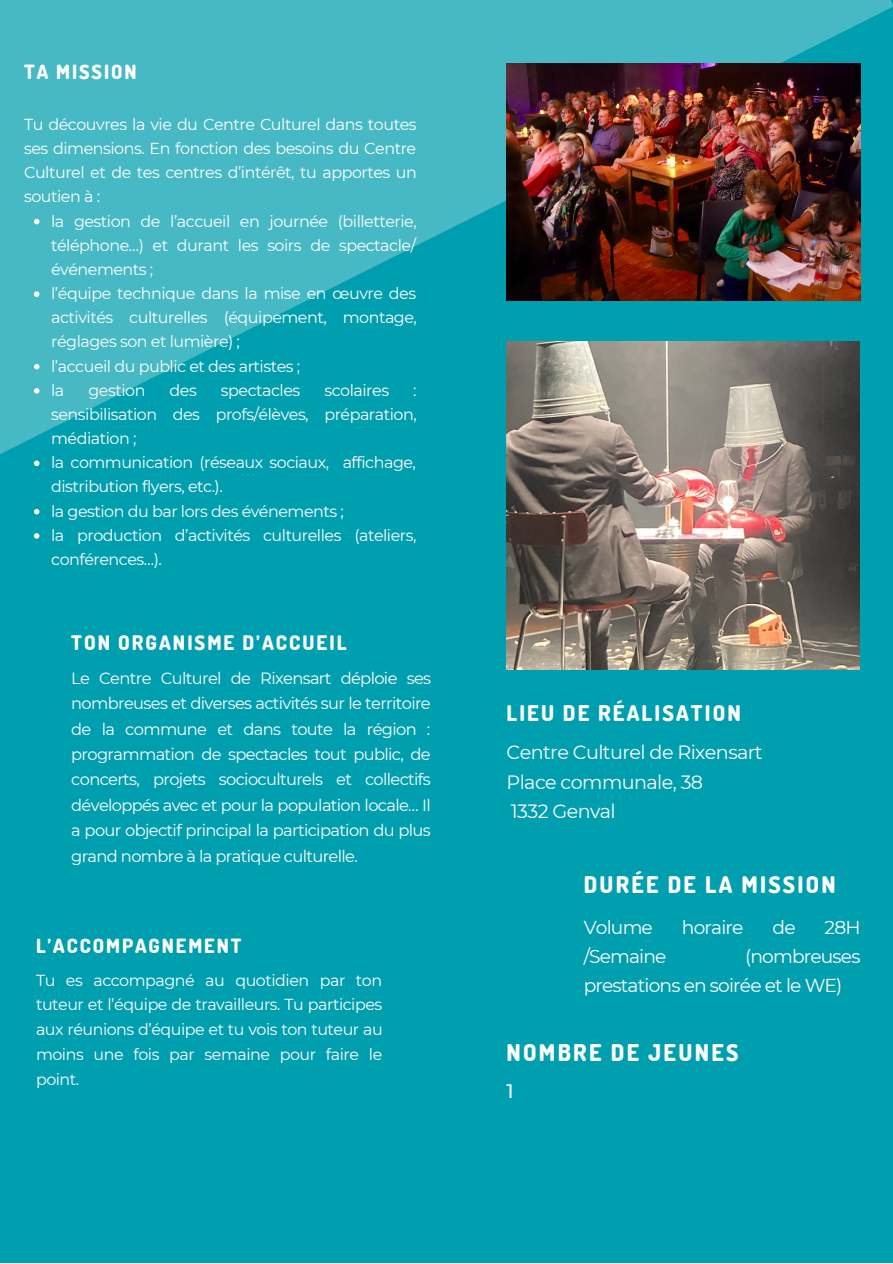
<style>
.page{position:relative;width:893px;height:1264px;background:#fff}
.page>*{position:absolute;margin:0;border:0;box-sizing:border-box;transform-origin:0 0}
.t1{font:800 23.1px "Dosis";letter-spacing:.1em;color:#fff}
.t2{font:800 22.95px "Dosis";letter-spacing:.1em;color:#fff}
.t3{font:800 21.6px "Dosis";letter-spacing:.1em;color:#fff}
.t4{font:800 20.1px "Dosis";letter-spacing:.1em;color:#fff}
.t5{font:800 19.65px "Dosis";letter-spacing:.1em;color:#fff}
.t6{font:800 19.5px "Dosis";letter-spacing:.1em;color:#fff}
.t7{font:500 19.5px "Montserrat";color:#fff}
.t8{font:19.2px/29.7px "Montserrat";letter-spacing:-.03em;color:#fff}
.t9{font:18.6px/29.1px "Montserrat";letter-spacing:-.045em;color:#fff}
.t10{font:16.35px/25.3px "Montserrat";letter-spacing:-.04em;color:#fff;text-align:justify}
.t11{font:15.9px/24.2px "Montserrat";letter-spacing:-.03em;color:#fff}
</style>
<div class="page">
<div style="left:0;top:0;width:892px;height:1262px;background:#009fb0"></div>
<svg style="left:0;top:0;width:892px;height:454px;fill:#46b9c5"></svg>
<img style="left:506px;top:341px;width:353px;height:328px">
<img style="left:506px;top:64px;width:354px;height:236px">
<svg style="left:34px;top:219px;width:5px;height:5px"></svg>
<svg style="left:34px;top:291px;width:5px;height:6px"></svg>
<svg style="left:34px;top:364px;width:5px;height:5px"></svg>
<svg style="left:34px;top:388px;width:5px;height:5px"></svg>
<svg style="left:34px;top:460px;width:5px;height:6px"></svg>
<svg style="left:34px;top:509px;width:5px;height:5px"></svg>
<svg style="left:34px;top:533px;width:5px;height:5px"></svg>
<p class="t5" style="left:24px;top:59px;width:114px">TA MISSION</p>
<p class="t11" style="left:24px;top:112px;width:394px;text-align:justify">Tu découvres la vie du Centre Culturel dans toutes ses dimensions. En fonction des besoins du Centre Culturel et de tes centres d’intérêt, tu apportes un soutien à :</p>
<p class="t11" style="left:51px;top:209px;width:367px">la gestion de l’accueil en journée (billetterie, téléphone…) et durant les soirs de spectacle/ événements ;<br>l’équipe technique dans la mise en œuvre des activités culturelles (équipement, montage, réglages son et lumière) ;<br>l’accueil du public et des artistes ;<br>la</p>
<p class="t11" style="left:88px;top:378px;width:58px">gestion</p>
<p class="t11" style="left:169px;top:378px;width:29px">des</p>
<p class="t11" style="left:221px;top:378px;width:81px">spectacles</p>
<p class="t11" style="left:324px;top:378px;width:66px">scolaires</p>
<p class="t11" style="left:51px;top:378px;width:367px;text-indent:362px">: sensibilisation des profs/élèves, préparation, médiation ;<br>la communication (réseaux sociaux, affichage, distribution flyers, etc.).<br>la gestion du bar lors des événements ;<br>la production d’activités culturelles (ateliers, conférences…).</p>
<p class="t4" style="left:71px;top:629px;width:277px">TON ORGANISME D’ACCUEIL</p>
<p class="t10" style="left:71px;top:665px;width:361px">Le Centre Culturel de Rixensart déploie ses nombreuses et diverses activités sur le territoire de la commune et dans toute la région : programmation de spectacles tout public, de concerts, projets socioculturels et collectifs développés avec et pour la population locale… Il a pour objectif principal la participation du plus grand nombre à la pratique culturelle.</p>
<p class="t6" style="left:36px;top:932px;width:207px">L’ACCOMPAGNEMENT</p>
<p class="t11" style="left:36px;top:967px;width:348px;line-height:24.8px;text-align:justify">Tu es accompagné au quotidien par ton tuteur et l’équipe de travailleurs. Tu participes aux réunions d’équipe et tu vois ton tuteur au moins une fois par semaine pour faire le point.</p>
<h3 class="t3" style="left:506px;top:698px;width:236px">LIEU DE RÉALISATION</h3>
<p class="t8" style="left:506px;top:737px;width:258px">Centre Culturel de Rixensart<br>Place communale, 38<br>1332 Genval</p>
<h2 class="t2" style="left:583px;top:869px;width:253px">DURÉE DE LA MISSION</h2>
<p class="t9" style="left:583px;top:912px;width:71px">Volume</p>
<p class="t9" style="left:682px;top:912px;width:63px">horaire</p>
<p class="t9" style="left:772px;top:912px;width:25px">de</p>
<p class="t9" style="left:824px;top:912px;width:37px">28H</p>
<p class="t9" style="left:583px;top:941px;width:84px">/Semaine</p>
<p class="t9" style="left:583px;top:941px;width:278px;text-indent:161px">(nombreuses prestations en soirée et le WE)</p>
<h1 class="t1" style="left:506px;top:1037px;width:233px">NOMBRE DE JEUNES</h1>
<p class="t7" style="left:506px;top:1079px;width:9px">1</p>
</div>
